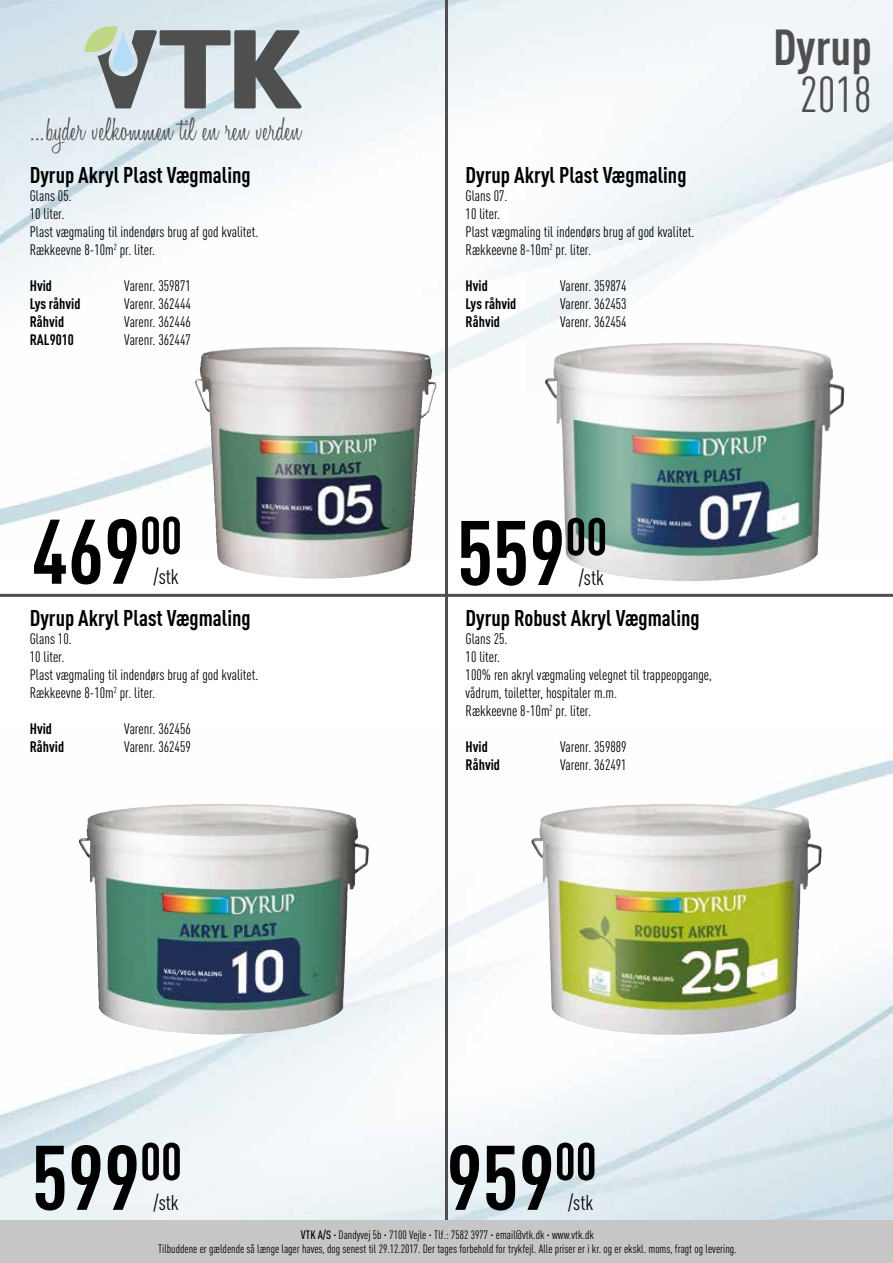
<style>
.page{position:relative;width:893px;height:1263px;background:#fff}
.page>*{position:absolute;margin:0;border:0;box-sizing:border-box;transform-origin:0 0}
.t1{font:700 90px "DIN Cond";color:#000}
.t2{font:700 49.8px "DIN Cond";color:#504f4f}
.t3{font:49.8px "DIN Cond";color:#504f4f}
.t4{font:300 33.3px "Honey Script";color:#504f4f}
.t5{font:700 22.5px "DIN Cond";color:#000}
.t6{font:21px "DIN Cond";color:#000}
.t7{font:15px/18px "DIN Cond";color:#000}
.t8{font:700 15px "DIN Cond";color:#000}
.t9{font:12px/14.4px "DIN Cond";color:#000;text-align:center}
.s1{font-weight:500}
</style>
<div class="page">
<img style="left:0;top:759px;width:893px;height:461px">
<img style="left:0;top:0;width:893px;height:559px">
<hr style="left:445px;top:0;width:3px;height:1263px;background:#504f4f">
<hr style="left:0;top:594px;width:893px;height:3px;background:#504f4f">
<div style="left:0;top:1220px;width:893px;height:43px;background:#c6c6c6"></div>
<svg style="left:84px;top:26px;width:218px;height:82px;background:#9ea5a7"></svg>
<img style="left:194px;top:347px;width:224px;height:232px">
<img style="left:545px;top:343px;width:213px;height:239px">
<img style="left:79px;top:803px;width:235px;height:232px">
<img style="left:531px;top:803px;width:237px;height:232px">
<h3 class="t4" style="left:31px;top:110px;width:272px">...byder velkommen til en ren verden</h3>
<h3 class="t5" style="left:30px;top:161px;width:222px">Dyrup Akryl Plast Vægmaling</h3>
<p class="t7" style="left:30px;top:186px;width:230px">Glans 05.<br>10 liter.<br>Plast vægmaling til indendørs brug af god kvalitet.<br>Rækkeevne 8-10m<sup>2</sup> pr. liter.</p>
<p class="t8" style="left:30px;top:276px;width:24px">Hvid</p>
<p class="t7" style="left:124px;top:276px;width:68px">Varenr. 359871</p>
<p class="t8" style="left:30px;top:294px;width:52px">Lys råhvid</p>
<p class="t7" style="left:124px;top:294px;width:68px">Varenr. 362444</p>
<p class="t8" style="left:30px;top:312px;width:36px">Råhvid</p>
<p class="t7" style="left:124px;top:312px;width:68px">Varenr. 362446</p>
<p class="t8" style="left:30px;top:330px;width:45px">RAL9010</p>
<p class="t7" style="left:124px;top:330px;width:68px">Varenr. 362447</p>
<h1 class="t1" style="left:32px;top:497px;width:152px">469<sup>00</sup></h1>
<h3 class="t6" style="left:154px;top:564px;width:27px">/stk</h3>
<h3 class="t5" style="left:30px;top:604px;width:222px">Dyrup Akryl Plast Vægmaling</h3>
<p class="t7" style="left:30px;top:630px;width:230px">Glans 10.<br>10 liter.<br>Plast vægmaling til indendørs brug af god kvalitet.<br>Rækkeevne 8-10m<sup>2</sup> pr. liter.</p>
<p class="t8" style="left:30px;top:720px;width:24px">Hvid</p>
<p class="t7" style="left:124px;top:720px;width:68px">Varenr. 362456</p>
<p class="t8" style="left:30px;top:738px;width:36px">Råhvid</p>
<p class="t7" style="left:124px;top:738px;width:68px">Varenr. 362459</p>
<h3 class="t5" style="left:466px;top:161px;width:222px">Dyrup Akryl Plast Vægmaling</h3>
<p class="t7" style="left:466px;top:186px;width:230px">Glans 07.<br>10 liter.<br>Plast vægmaling til indendørs brug af god kvalitet.<br>Rækkeevne 8-10m<sup>2</sup> pr. liter.</p>
<p class="t8" style="left:466px;top:276px;width:24px">Hvid</p>
<p class="t7" style="left:560px;top:276px;width:68px">Varenr. 359874</p>
<p class="t8" style="left:466px;top:294px;width:52px">Lys råhvid</p>
<p class="t7" style="left:560px;top:294px;width:68px">Varenr. 362453</p>
<p class="t8" style="left:466px;top:312px;width:36px">Råhvid</p>
<p class="t7" style="left:560px;top:312px;width:68px">Varenr. 362454</p>
<h2 class="t2" style="left:773px;top:17px;width:100px">Dyrup</h2>
<h2 class="t3" style="left:800px;top:65px;width:74px">2018</h2>
<h1 class="t1" style="left:457px;top:498px;width:152px">559<sup>00</sup></h1>
<h3 class="t6" style="left:579px;top:565px;width:27px">/stk</h3>
<h3 class="t5" style="left:466px;top:604px;width:235px">Dyrup Robust Akryl Vægmaling</h3>
<p class="t7" style="left:466px;top:630px;width:248px">Glans 25.<br>10 liter.<br>100% ren akryl vægmaling velegnet til trappeopgange, vådrum, toiletter, hospitaler m.m.<br>Rækkeevne 8-10m<sup>2</sup> pr. liter.</p>
<p class="t8" style="left:466px;top:738px;width:24px">Hvid</p>
<p class="t7" style="left:560px;top:738px;width:68px">Varenr. 359889</p>
<p class="t8" style="left:466px;top:756px;width:36px">Råhvid</p>
<p class="t7" style="left:560px;top:756px;width:68px">Varenr. 362491</p>
<h1 class="t1" style="left:32px;top:1123px;width:152px">599<sup>00</sup></h1>
<h3 class="t6" style="left:154px;top:1190px;width:27px">/stk</h3>
<h1 class="t1" style="left:446px;top:1123px;width:152px">959<sup>00</sup></h1>
<h3 class="t6" style="left:568px;top:1190px;width:27px">/stk</h3>
<p class="t9" style="left:158px;top:1227px;width:580px"><span class="s1">VTK A/S</span> · Dandyvej 5b · 7100 Vejle · Tlf.: 7582 3977 · email@vtk.dk · www.vtk.dk<br>Tilbuddene er gældende så længe lager haves, dog senest til 29.12.2017. Der tages forbehold for trykfejl. Alle priser er i kr. og er ekskl. moms, fragt og levering.</p>
</div>
